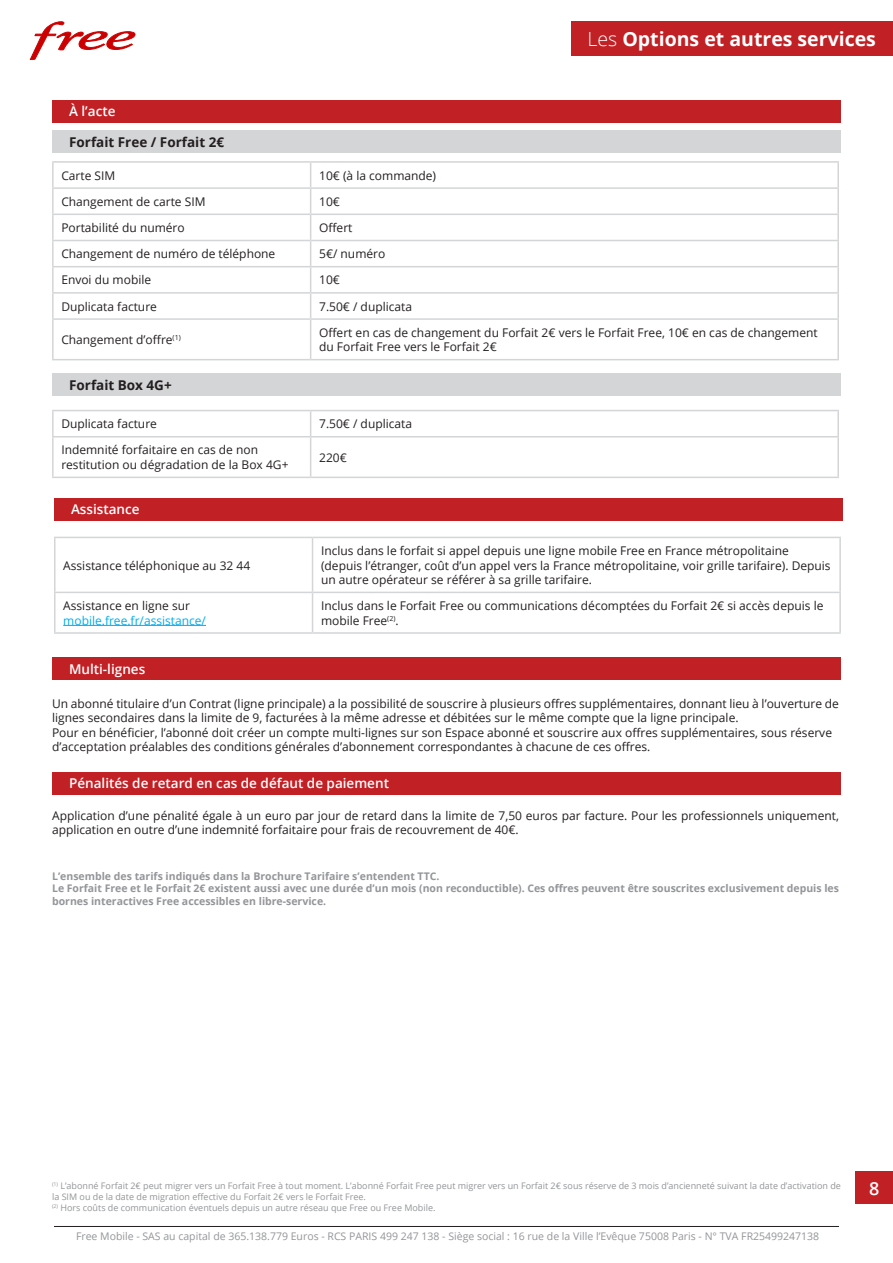
<style>
.page{position:relative;width:893px;height:1263px;background:#fff}
.page>*{position:absolute;margin:0;border:0;box-sizing:border-box;transform-origin:0 0}
.t1{font:700 19.5px "Open Sans";color:#fff}
.t2{font:600 18px "Open Sans";color:#fff}
.t3{font:600 13.5px "Open Sans";color:#fff}
.t4{font:700 13.5px "Open Sans";color:#231f20}
.t5{font:12px/14.4px "Open Sans";color:#231f20}
.t6{font:12px "Open Sans";color:#00aeef}
.t7{font:700 10.5px/12.6px "Open Sans";color:#939598}
.t8{font:10.5px "Open Sans";color:#939598}
.t9{font:9px/10.8px "Open Sans";color:#939598}
.s1{font-weight:300}
</style>
<div class="page">
<div style="left:856px;top:1171px;width:37px;height:33px;background:#c12025"></div>
<svg style="left:30px;top:21px;width:106px;height:39px"></svg>
<hr style="left:54px;top:1226px;width:785px;height:1px;background:#231f20">
<div style="left:52px;top:100px;width:789px;height:22px;background:#c12025"></div>
<hr style="left:52px;top:161px;width:259px;height:2px;background:#d4d5d7">
<hr style="left:52px;top:163px;width:2px;height:24px;background:#d4d5d7">
<hr style="left:311px;top:161px;width:528px;height:2px;background:#d4d5d7">
<hr style="left:837px;top:163px;width:2px;height:24px;background:#d4d5d7">
<hr style="left:52px;top:187px;width:259px;height:2px;background:#d4d5d7">
<hr style="left:52px;top:189px;width:2px;height:25px;background:#d4d5d7">
<hr style="left:311px;top:187px;width:528px;height:2px;background:#d4d5d7">
<hr style="left:837px;top:189px;width:2px;height:25px;background:#d4d5d7">
<hr style="left:52px;top:214px;width:259px;height:1px;background:#d4d5d7">
<hr style="left:52px;top:215px;width:2px;height:25px;background:#d4d5d7">
<hr style="left:311px;top:214px;width:528px;height:1px;background:#d4d5d7">
<hr style="left:837px;top:215px;width:2px;height:25px;background:#d4d5d7">
<hr style="left:52px;top:240px;width:259px;height:1px;background:#d4d5d7">
<hr style="left:52px;top:241px;width:2px;height:25px;background:#d4d5d7">
<hr style="left:311px;top:240px;width:528px;height:1px;background:#d4d5d7">
<hr style="left:837px;top:241px;width:2px;height:25px;background:#d4d5d7">
<hr style="left:52px;top:266px;width:259px;height:1px;background:#d4d5d7">
<hr style="left:52px;top:267px;width:2px;height:25px;background:#d4d5d7">
<hr style="left:311px;top:266px;width:528px;height:1px;background:#d4d5d7">
<hr style="left:837px;top:267px;width:2px;height:25px;background:#d4d5d7">
<hr style="left:52px;top:292px;width:259px;height:2px;background:#d4d5d7">
<hr style="left:52px;top:294px;width:2px;height:24px;background:#d4d5d7">
<hr style="left:311px;top:292px;width:528px;height:2px;background:#d4d5d7">
<svg style="left:310px;top:163px;width:1px;height:155px"></svg>
<hr style="left:837px;top:294px;width:2px;height:24px;background:#d4d5d7">
<hr style="left:52px;top:318px;width:259px;height:2px;background:#d4d5d7">
<hr style="left:52px;top:320px;width:2px;height:39px;background:#d4d5d7">
<hr style="left:311px;top:318px;width:528px;height:2px;background:#d4d5d7">
<hr style="left:310px;top:320px;width:1px;height:39px;background:#d4d5d7">
<hr style="left:837px;top:320px;width:2px;height:39px;background:#d4d5d7">
<hr style="left:52px;top:359px;width:259px;height:1px;background:#d4d5d7">
<hr style="left:311px;top:359px;width:528px;height:1px;background:#d4d5d7">
<hr style="left:52px;top:410px;width:259px;height:1px;background:#d4d5d7">
<hr style="left:52px;top:411px;width:2px;height:25px;background:#d4d5d7">
<hr style="left:311px;top:410px;width:528px;height:1px;background:#d4d5d7">
<svg style="left:310px;top:411px;width:1px;height:25px"></svg>
<hr style="left:837px;top:411px;width:2px;height:25px;background:#d4d5d7">
<hr style="left:52px;top:436px;width:259px;height:1px;background:#d4d5d7">
<hr style="left:52px;top:437px;width:2px;height:40px;background:#d4d5d7">
<hr style="left:311px;top:436px;width:528px;height:1px;background:#d4d5d7">
<hr style="left:310px;top:437px;width:1px;height:40px;background:#d4d5d7">
<hr style="left:837px;top:437px;width:2px;height:40px;background:#d4d5d7">
<hr style="left:52px;top:477px;width:259px;height:1px;background:#d4d5d7">
<hr style="left:311px;top:477px;width:528px;height:1px;background:#d4d5d7">
<hr style="left:54px;top:537px;width:259px;height:1px;background:#d4d5d7">
<hr style="left:54px;top:538px;width:2px;height:54px;background:#d4d5d7">
<hr style="left:313px;top:537px;width:528px;height:1px;background:#d4d5d7">
<hr style="left:312px;top:538px;width:1px;height:54px;background:#d4d5d7">
<hr style="left:839px;top:538px;width:2px;height:54px;background:#d4d5d7">
<hr style="left:54px;top:592px;width:259px;height:1px;background:#d4d5d7">
<hr style="left:54px;top:593px;width:2px;height:39px;background:#d4d5d7">
<hr style="left:313px;top:592px;width:528px;height:1px;background:#d4d5d7">
<hr style="left:312px;top:593px;width:1px;height:39px;background:#d4d5d7">
<hr style="left:839px;top:593px;width:2px;height:39px;background:#d4d5d7">
<hr style="left:54px;top:632px;width:259px;height:2px;background:#d4d5d7">
<hr style="left:313px;top:632px;width:528px;height:2px;background:#d4d5d7">
<hr style="left:63px;top:625px;width:143px;height:1px;background:#00aeef">
<div style="left:52px;top:772px;width:789px;height:22px;background:#c12025"></div>
<div style="left:52px;top:658px;width:789px;height:22px;background:#c12025"></div>
<div style="left:54px;top:498px;width:789px;height:22px;background:#c12025"></div>
<div style="left:52px;top:131px;width:789px;height:22px;background:#d4d5d7"></div>
<div style="left:52px;top:373px;width:789px;height:23px;background:#d4d5d7"></div>
<div style="left:572px;top:21px;width:321px;height:34px;background:#c12025"></div>
<p class="t3" style="left:69px;top:102px;width:48px">À l’acte</p>
<p class="t4" style="left:69px;top:132px;width:157px">Forfait Free / Forfait 2€</p>
<p class="t1" style="left:588px;top:25px;width:290px"><span class="s1">Les</span> Options et autres services</p>
<p class="t5" style="left:61px;top:168px;width:55px">Carte SIM</p>
<p class="t5" style="left:319px;top:168px;width:119px">10€ (à la commande)</p>
<p class="t5" style="left:61px;top:194px;width:146px">Changement de carte SIM</p>
<p class="t5" style="left:319px;top:194px;width:22px">10€</p>
<p class="t5" style="left:61px;top:220px;width:125px">Portabilité du numéro</p>
<p class="t5" style="left:319px;top:220px;width:35px">Offert</p>
<p class="t5" style="left:61px;top:246px;width:216px">Changement de numéro de téléphone</p>
<p class="t5" style="left:319px;top:246px;width:68px">5€/ numéro</p>
<p class="t5" style="left:61px;top:272px;width:91px">Envoi du mobile</p>
<p class="t5" style="left:319px;top:272px;width:22px">10€</p>
<p class="t5" style="left:61px;top:299px;width:97px">Duplicata facture</p>
<p class="t5" style="left:319px;top:299px;width:94px">7.50€ / duplicata</p>
<p class="t5" style="left:61px;top:332px;width:121px">Changement d’offre<sup>(1)</sup></p>
<p class="t5" style="left:319px;top:325px;width:500px">Offert en cas de changement du Forfait 2€ vers le Forfait Free, 10€ en cas de changement du Forfait Free vers le Forfait 2€</p>
<p class="t4" style="left:69px;top:375px;width:104px">Forfait Box 4G+</p>
<p class="t5" style="left:61px;top:416px;width:97px">Duplicata facture</p>
<p class="t5" style="left:319px;top:416px;width:94px">7.50€ / duplicata</p>
<p class="t5" style="left:61px;top:443px;width:229px">Indemnité forfaitaire en cas de non restitution ou dégradation de la Box 4G+</p>
<p class="t5" style="left:319px;top:450px;width:29px">220€</p>
<p class="t3" style="left:71px;top:500px;width:70px">Assistance</p>
<p class="t5" style="left:63px;top:558px;width:189px">Assistance téléphonique au 32 44</p>
<p class="t5" style="left:63px;top:598px;width:128px">Assistance en ligne sur</p>
<p class="t6" style="left:63px;top:612px;width:144px">mobile.free.fr/assistance/</p>
<p class="t3" style="left:69px;top:660px;width:78px">Multi-lignes</p>
<p class="t5" style="left:321px;top:543px;width:511px">Inclus dans le forfait si appel depuis une ligne mobile Free en France métropolitaine (depuis l’étranger, coût d’un appel vers la France métropolitaine, voir grille tarifaire). Depuis un autre opérateur se référer à sa grille tarifaire.</p>
<p class="t5" style="left:321px;top:598px;width:504px">Inclus dans le Forfait Free ou communications décomptées du Forfait 2€ si accès depuis le mobile Free<sup>(2)</sup>.</p>
<p class="t5" style="left:52px;top:696px;width:788px">Un abonné titulaire d’un Contrat (ligne principale) a la possibilité de souscrire à plusieurs offres supplémentaires, donnant lieu à l’ouverture de lignes secondaires dans la limite de 9, facturées à la même adresse et débitées sur le même compte que la ligne principale.</p>
<p class="t5" style="left:52px;top:725px;width:781px">Pour en bénéficier, l’abonné doit créer un compte multi-lignes sur son Espace abonné et souscrire aux offres supplémentaires, sous réserve</p>
<p class="t5" style="left:52px;top:739px;width:600px">d’acceptation préalables des conditions générales d’abonnement correspondantes à chacune de ces offres.</p>
<p class="t3" style="left:69px;top:774px;width:321px">Pénalités de retard en cas de défaut de paiement</p>
<p class="t5" style="left:52px;top:808px;width:788px">Application d’une pénalité égale à un euro par jour de retard dans la limite de 7,50 euros par facture. Pour les professionnels uniquement, application en outre d’une indemnité forfaitaire pour frais de recouvrement de 40€.</p>
<p class="t7" style="left:52px;top:869px;width:389px">L’ensemble des tarifs indiqués dans la Brochure Tarifaire s’entendent TTC.</p>
<p class="t7" style="left:52px;top:882px;width:788px">Le Forfait Free et le Forfait 2€ existent aussi avec une durée d’un mois (non reconductible). Ces offres peuvent être souscrites exclusivement depuis les bornes interactives Free accessibles en libre-service.</p>
<p class="t9" style="left:52px;top:1180px;width:790px"><sup>(1)</sup> L’abonné Forfait 2€ peut migrer vers un Forfait Free à tout moment. L’abonné Forfait Free peut migrer vers un Forfait 2€ sous réserve de 3 mois d’ancienneté suivant la date d’activation de la SIM ou de la date de migration effective du Forfait 2€ vers le Forfait Free.</p>
<p class="t9" style="left:52px;top:1202px;width:385px"><sup>(2)</sup> Hors coûts de communication éventuels depuis un autre réseau que Free ou Free Mobile.</p>
<p class="t8" style="left:76px;top:1229px;width:745px">Free Mobile - SAS au capital de 365.138.779 Euros - RCS PARIS 499 247 138 - Siège social : 16 rue de la Ville l’Evêque 75008 Paris - N° TVA FR25499247138</p>
<h2 class="t2" style="left:869px;top:1176px;width:12px">8</h2>
</div>
